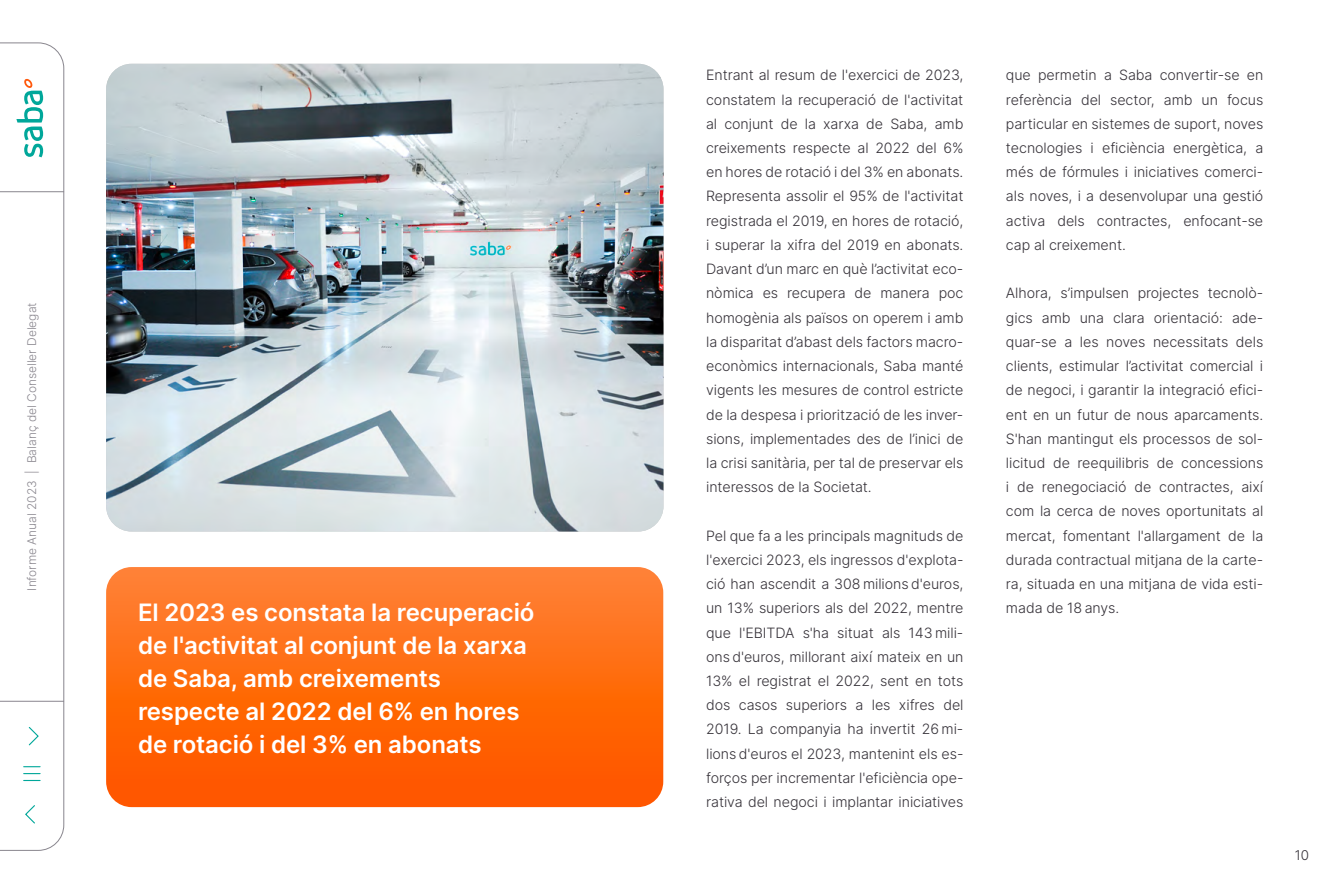
<style>
.page{position:relative;width:1327px;height:893px;background:#fff}
.page>*{position:absolute;margin:0;border:0;box-sizing:border-box;transform-origin:0 0}
.t1{font:600 24px/33px "Inter";letter-spacing:-.005em;color:#fff}
.t2{font:300 14.25px/24.3px "Inter";letter-spacing:-.005em;color:#353138;text-align:justify}
.t3{font:300 13.5px "Inter";color:#353138}
.t4{font:300 12px "Inter";color:#89868e}
</style>
<div class="page">
<img style="left:106px;top:64px;width:557px;height:467px">
<svg style="left:106px;top:567px;width:557px;height:240px;background:#ff6b12"></svg>
<svg style="left:0;top:43px;width:64px;height:808px"></svg>
<svg style="left:16px;top:78px;width:27px;height:79px"></svg>
<svg style="left:23px;top:726px;width:18px;height:99px"></svg>
<hr style="left:0;top:191px;width:64px;height:1px;background:#89868e">
<hr style="left:0;top:701px;width:64px;height:1px;background:#89868e">
<p class="t4" style="left:23px;top:591px;width:290px;rotate:-90deg">Informe Anual 2023 | Balanç del Conseller Delegat</p>
<h1 class="t1" style="left:138px;top:595px;width:398px">El 2023 es constata la recuperació de l'activitat al conjunt de la xarxa de Saba, amb creixements respecte al 2022 del 6% en hores de rotació i del 3% en abonats</h1>
<p class="t2" style="left:706px;top:63px;width:259px">Entrant al resum de l'exercici de 2023, constatem la recuperació de l'activitat al conjunt de la xarxa de Saba, amb creixements respecte al 2022 del 6% en hores de rotació i del 3% en abonats.<br>Representa assolir el 95% de l'activitat registrada el 2019, en hores de rotació, i superar la xifra del 2019 en abonats.<br>Davant d’un marc en què l’activitat eco&shy;nòmica es recupera de manera poc homogènia als països on operem i amb la disparitat d’abast dels factors macro&shy;econòmics internacionals, Saba manté vigents les mesures de control estricte de la despesa i priorització de les inver&shy;sions, implementades des de l’inici de la crisi sanitària, per tal de preservar els interessos de la Societat.</p>
<p class="t2" style="left:706px;top:523px;width:259px">Pel que fa a les principals magnituds de l'exercici 2023, els ingressos d'explota&shy;ció han ascendit a 308 milions d'euros, un 13% superiors als del 2022, mentre que l'EBITDA s'ha situat als 143 mili&shy;ons d'euros, millorant així mateix en un 13% el registrat el 2022, sent en tots dos casos superiors a les xifres del 2019. La companyia ha invertit 26 mi&shy;lions d'euros el 2023, mantenint els es&shy;forços per incrementar l'eficiència ope&shy;rativa del negoci i implantar iniciatives</p>
<p class="t2" style="left:1006px;top:63px;width:259px">que permetin a Saba convertir-se en referència del sector, amb un focus particular en sistemes de suport, noves tecnologies i eficiència energètica, a més de fórmules i iniciatives comerci&shy;als noves, i a desenvolupar una gestió activa dels contractes, enfocant-se cap al creixement.</p>
<p class="t2" style="left:1006px;top:281px;width:259px;text-align:left">Alhora, s’impulsen projectes tecnolò&shy;gics amb una clara orientació: ade&shy;quar-se a les noves necessitats dels clients, estimular l’activitat comercial i de negoci, i garantir la integració efici&shy;ent en un futur de nous aparcaments.<br>S'han mantingut els processos de sol· licitud de reequilibris de concessions i de renegociació de contractes, així com la cerca de noves oportunitats al mercat, fomentant l'allargament de la durada contractual mitjana de la carte&shy;ra, situada en una mitjana de vida esti&shy;mada de 18 anys.</p>
<p class="t3" style="left:1294px;top:846px;width:16px">10</p>
</div>
